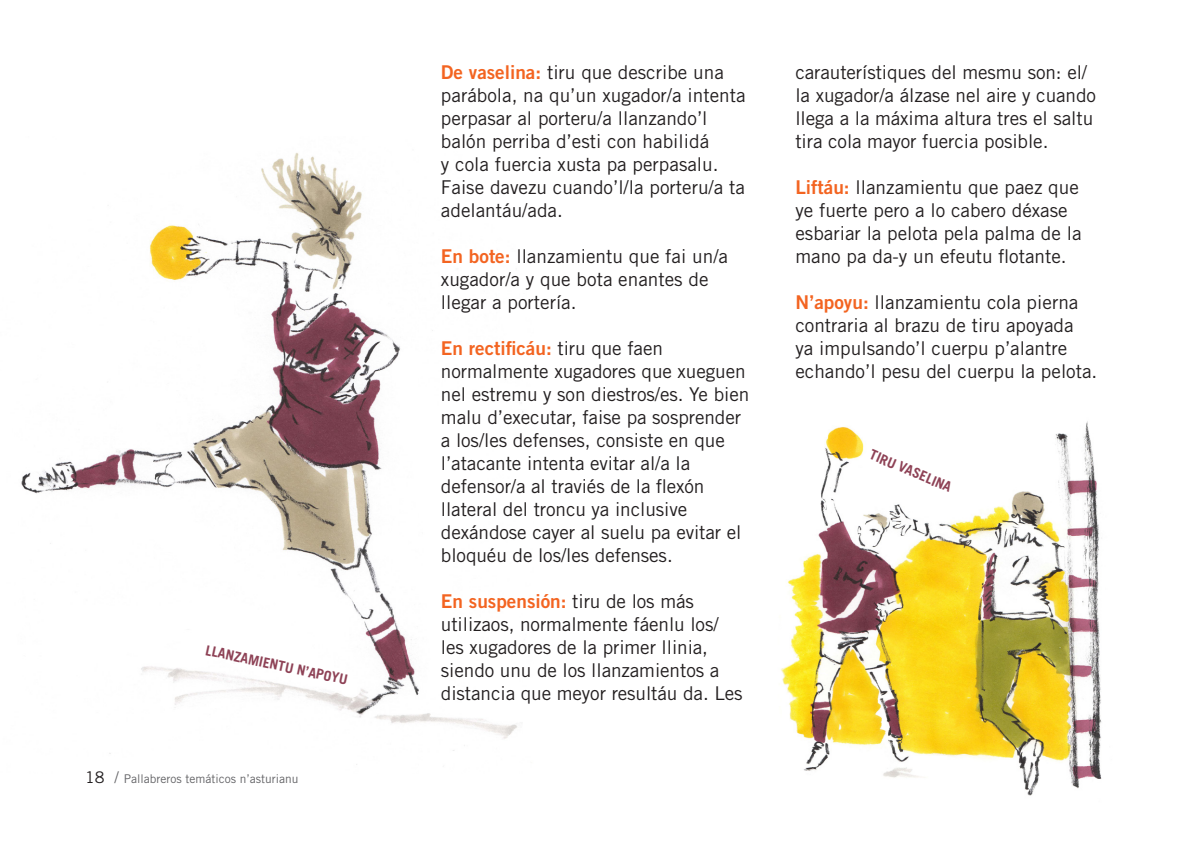
<style>
.page{position:relative;width:1191px;height:851px;background:#fff}
.page>*{position:absolute;margin:0;border:0;box-sizing:border-box;transform-origin:0 0}
.Texto_general{font:19px/23px "Trade Gothic LT Std";letter-spacing:-.005em;color:#231f20}
.t1{font:700 14px "Trade Gothic LT Std";color:#8e4256}
.t2{font:12px "Trade Gothic LT Std";color:#636366}
.s1{font-size:16px;color:#231f20}
.s2{font-size:16px}
.s3{font-family:"Trade Gothic LT Std Bd 2";color:#f36421}
</style>
<div class="page">
<img style="left:21px;top:153px;width:502px;height:612px">
<img style="left:780px;top:421px;width:322px;height:375px">
<p class="t1" style="left:208px;top:641px;width:146px;rotate:12deg">LLANZAMIENTU N’APOYU</p>
<p class="t2" style="left:85px;top:771px;width:215px"><span class="s1">18</span> <span class="s2">/</span> Pallabreros temáticos n’asturianu</p>
<p class="Texto_general" style="left:441px;top:60px;width:306px"><span class="s3">De vaselina:</span> tiru que describe una parábola, na qu’un xugador/a intenta perpasar al porteru/a llanzando’l balón perriba d’esti con habilidá<br>y cola fuercia xusta pa perpasalu.<br>Faise davezu cuando’l/la porteru/a ta adelantáu/ada.</p>
<p class="Texto_general" style="left:441px;top:244px;width:289px"><span class="s3">En bote:</span> llanzamientu que fai un/a xugador/a y que bota enantes de llegar a portería.</p>
<p class="Texto_general" style="left:441px;top:336px;width:310px"><span class="s3">En rectificáu:</span> tiru que faen normalmente xugadores que xueguen nel estremu y son diestros/es. Ye bien malu d’executar, faise pa sosprender a los/les defenses, consiste en que l’atacante intenta evitar al/a la defensor/a al traviés de la flexón llateral del troncu ya inclusive dexándose cayer al suelu pa evitar el bloquéu de los/les defenses.</p>
<p class="Texto_general" style="left:441px;top:589px;width:303px"><span class="s3">En suspensión:</span> tiru de los más utilizaos, normalmente fáenlu los/ les xugadores de la primer llinia, siendo unu de los llanzamientos a distancia que meyor resultáu da. Les</p>
<p class="Texto_general" style="left:795px;top:60px;width:302px">carauterístiques del mesmu son: el/ la xugador/a álzase nel aire y cuando llega a la máxima altura tres el saltu tira cola mayor fuercia posible.</p>
<p class="Texto_general" style="left:795px;top:175px;width:288px"><span class="s3">Liftáu:</span> llanzamientu que paez que ye fuerte pero a lo cabero déxase esbariar la pelota pela palma de la mano pa da-y un efeutu flotante.</p>
<p class="Texto_general" style="left:795px;top:290px;width:303px"><span class="s3">N’apoyu:</span> llanzamientu cola pierna contraria al brazu de tiru apoyada<br>ya impulsando’l cuerpu p’alantre echando’l pesu del cuerpu la pelota.</p>
<p class="t1" style="left:874px;top:445px;width:89px;rotate:23deg">TIRU VASELINA</p>
</div>
